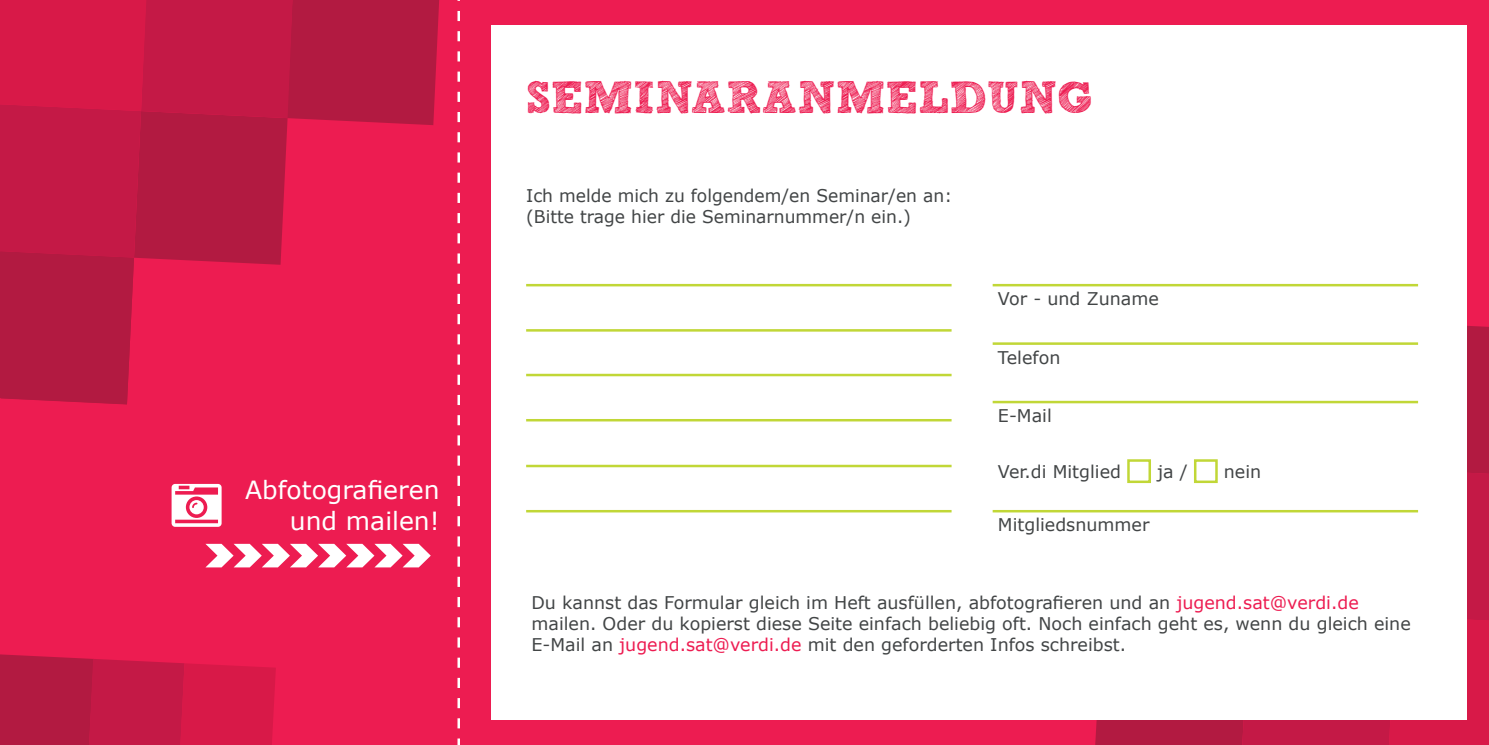
<style>
.page{position:relative;width:1489px;height:745px;background:#fff}
.page>*{position:absolute;margin:0;border:0;box-sizing:border-box;transform-origin:0 0}
.t1{font:700 45px "freeversion Sketch Block";color:#ed1c51}
.t2{font:25px/30px "Verdana";color:#fff;text-align:right}
.t3{font:17.5px/21px "Verdana";color:#424546}
.s1{color:#ed1c51}
</style>
<div class="page">
<div style="left:0;top:0;width:1488px;height:744px;background:#ed1c51"></div>
<svg style="left:1px;top:654px;width:275px;height:90px;background:#c71945"></svg>
<svg style="left:1092px;top:323px;width:396px;height:421px;background:#c62750"></svg>
<svg style="left:205px;top:543px;width:226px;height:24px"></svg>
<div style="left:491px;top:25px;width:975px;height:694px;background:#fff"></div>
<svg style="left:457px;top:0;width:3px;height:744px"></svg>
<svg style="left:0;top:0;width:439px;height:405px"></svg>
<hr style="left:992px;top:284px;width:425px;height:2px;background:#c1d737">
<hr style="left:992px;top:342px;width:425px;height:2px;background:#c1d737">
<hr style="left:992px;top:400px;width:425px;height:3px;background:#c1d737">
<div style="left:1127px;top:459px;width:23px;height:23px;border:2px solid #c1d737"></div>
<div style="left:1193px;top:459px;width:24px;height:23px;border:2px solid #c1d737"></div>
<hr style="left:992px;top:509px;width:425px;height:3px;background:#c1d737">
<hr style="left:526px;top:284px;width:425px;height:2px;background:#c1d737">
<hr style="left:526px;top:329px;width:425px;height:2px;background:#c1d737">
<hr style="left:526px;top:373px;width:425px;height:3px;background:#c1d737">
<hr style="left:526px;top:418px;width:425px;height:3px;background:#c1d737">
<hr style="left:526px;top:464px;width:425px;height:3px;background:#c1d737">
<hr style="left:526px;top:509px;width:425px;height:3px;background:#c1d737">
<h2 class="t2" style="left:245px;top:475px;width:196px">Abfotografieren und mailen!</h2>
<h1 class="t1" style="left:526px;top:80px;width:568px">SEMINARANMELDUNG</h1>
<p class="t3" style="left:526px;top:185px;width:427px">Ich melde mich zu folgendem/en Seminar/en an: (Bitte trage hier die Seminarnummer/n ein.)</p>
<p class="t3" style="left:997px;top:288px;width:162px">Vor - und Zuname</p>
<p class="t3" style="left:997px;top:346px;width:64px">Telefon</p>
<p class="t3" style="left:997px;top:405px;width:55px">E-Mail</p>
<p class="t3" style="left:997px;top:461px;width:125px">Ver.di Mitglied</p>
<p class="t3" style="left:1157px;top:461px;width:32px">ja /</p>
<p class="t3" style="left:1223px;top:461px;width:39px">nein</p>
<p class="t3" style="left:997px;top:514px;width:153px">Mitgliedsnummer</p>
<p class="t3" style="left:531px;top:591px;width:880px">Du kannst das Formular gleich im Heft ausfüllen, abfotografieren und an <span class="s1">jugend.sat@verdi.de </span>mailen. Oder du kopierst diese Seite einfach beliebig oft. Noch einfach geht es, wenn du gleich eine<br>E-Mail an <span class="s1">jugend.sat@verdi.de</span> mit den geforderten Infos schreibst.</p>
</div>
